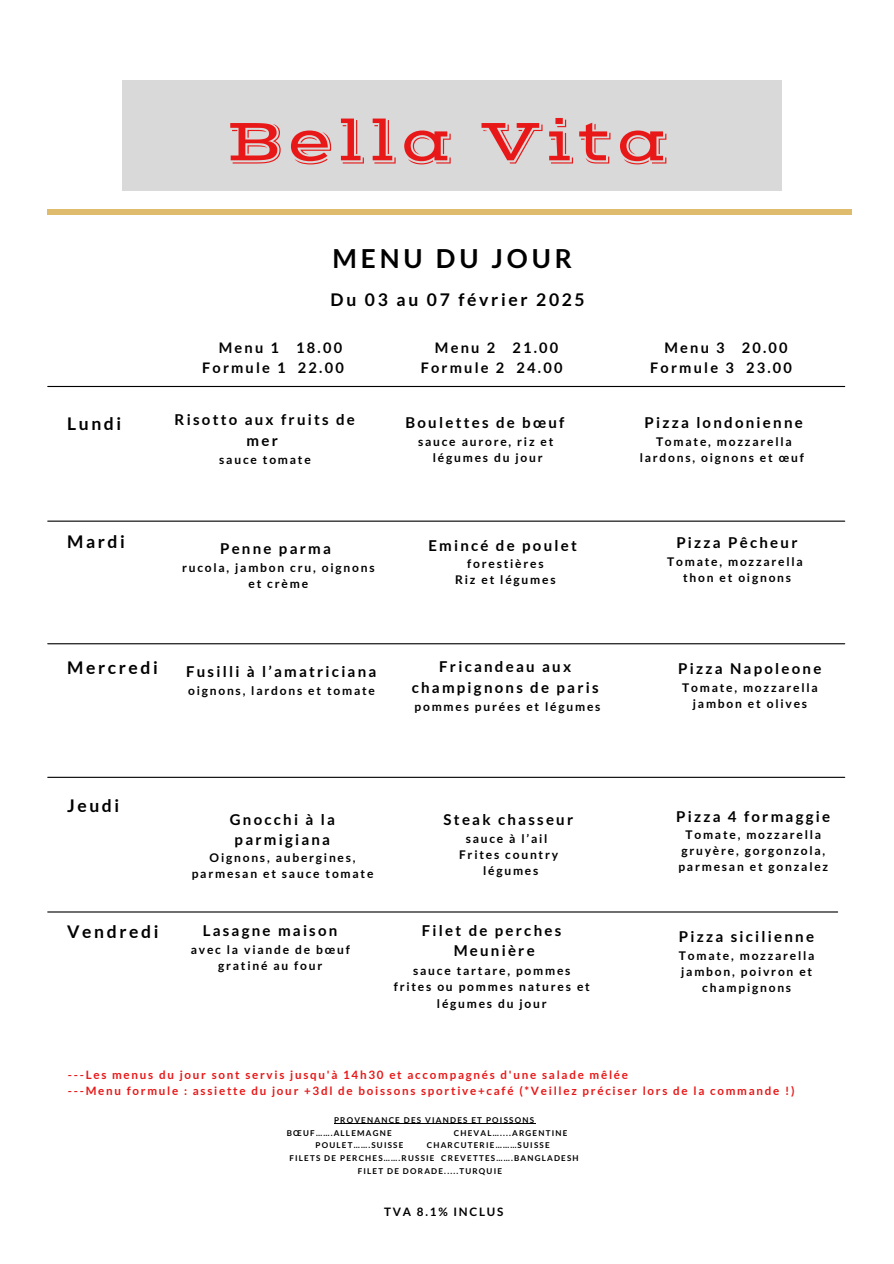
<style>
.page{position:relative;width:894px;height:1264px;background:#fff}
.page>*{position:absolute;margin:0;border:0;box-sizing:border-box;transform-origin:0 0}
.t1{font:61.35px "Vast Shadow";letter-spacing:.05em;color:#e81818}
.t2{font:700 26.25px "Lato";letter-spacing:.15em;color:#000}
.t3{font:700 17.55px "Lato";letter-spacing:.15em;color:#000}
.t4{font:700 15px/21px "Lato";letter-spacing:.15em;color:#000;text-align:center}
.t5{font:700 14.55px/19.8px "Lato";letter-spacing:.15em;color:#000;text-align:right}
.t6{font:700 12px/16px "Lato";letter-spacing:.15em;color:#000;text-align:center}
.t7{font:700 11.7px "Lato";letter-spacing:.15em;color:#000}
.t8{font:700 11.55px/15.5px "Lato";letter-spacing:.15em;color:#e81818}
.t9{font:700 8.1px "Lato";letter-spacing:.15em;color:#000}
</style>
<div class="page">
<hr style="left:48px;top:386px;width:796px;height:1px;background:#000">
<hr style="left:48px;top:520px;width:796px;height:1px;background:#000">
<hr style="left:48px;top:643px;width:796px;height:1px;background:#000">
<hr style="left:48px;top:776px;width:796px;height:2px;background:#000">
<hr style="left:48px;top:911px;width:789px;height:1px;background:#000">
<div style="left:122px;top:80px;width:659px;height:110px;background:#d9d9d9"></div>
<hr style="left:47px;top:210px;width:804px;height:4px;background:#dfbb6e">
<hr style="left:334px;top:1123px;width:201px;height:1px;background:#000">
<p class="t1" style="left:226px;top:104px;width:445px">Bella Vita</p>
<p class="t2" style="left:332px;top:242px;width:241px">MENU DU JOUR</p>
<h1 class="t3" style="left:330px;top:288px;width:255px">Du 03 au 07 février 2025</h1>
<h4 class="t3" style="left:67px;top:412px;width:56px">Lundi</h4>
<h4 class="t3" style="left:67px;top:531px;width:59px">Mardi</h4>
<h3 class="t5" style="left:202px;top:338px;width:143px">Menu 1 18.00<br>Formule 1 22.00</h3>
<h6 class="t5" style="left:420px;top:338px;width:143px">Menu 2 21.00<br>Formule 2 24.00</h6>
<h6 class="t5" style="left:650px;top:338px;width:143px">Menu 3 20.00<br>Formule 3 23.00</h6>
<h6 class="t4" style="left:175px;top:409px;width:182px">Risotto aux fruits de mer</h6>
<h6 class="t6" style="left:219px;top:452px;width:93px">sauce tomate</h6>
<h3 class="t4" style="left:220px;top:537px;width:112px">Penne parma</h3>
<h3 class="t6" style="left:182px;top:559px;width:194px">rucola, jambon cru, oignons et crème</h3>
<h6 class="t4" style="left:405px;top:411px;width:160px">Boulettes de bœuf</h6>
<h6 class="t6" style="left:418px;top:433px;width:137px">sauce aurore, riz et</h6>
<h6 class="t6" style="left:433px;top:449px;width:111px">légumes du jour</h6>
<p class="t4" style="left:428px;top:534px;width:150px">Emincé de poulet</p>
<p class="t6" style="left:455px;top:555px;width:102px">forestières<br>Riz et légumes</p>
<h6 class="t4" style="left:644px;top:411px;width:160px">Pizza londonienne</h6>
<h6 class="t6" style="left:639px;top:433px;width:165px">Tomate, mozzarella lardons, oignons et œuf</h6>
<h3 class="t4" style="left:676px;top:531px;width:123px">Pizza Pêcheur</h3>
<h3 class="t6" style="left:667px;top:553px;width:137px">Tomate, mozzarella thon et oignons</h3>
<h4 class="t3" style="left:67px;top:656px;width:92px">Mercredi</h4>
<h3 class="t4" style="left:186px;top:660px;width:192px">Fusilli à l’amatriciana</h3>
<h3 class="t6" style="left:188px;top:682px;width:188px">oignons, lardons et tomate</h3>
<h4 class="t4" style="left:411px;top:655px;width:188px">Fricandeau aux champignons de paris</h4>
<h4 class="t6" style="left:414px;top:698px;width:187px">pommes purées et légumes</h4>
<p class="t4" style="left:678px;top:657px;width:145px">Pizza Napoleone</p>
<p class="t6" style="left:682px;top:679px;width:137px">Tomate, mozzarella jambon et olives</p>
<p class="t3" style="left:67px;top:795px;width:54px">Jeudi</p>
<h4 class="t3" style="left:67px;top:920px;width:93px">Vendredi</h4>
<h6 class="t4" style="left:230px;top:809px;width:107px;line-height:20px">Gnocchi à la parmigiana</h6>
<h6 class="t6" style="left:192px;top:849px;width:183px">Oignons, aubergines, parmesan et sauce tomate</h6>
<h6 class="t4" style="left:203px;top:919px;width:136px">Lasagne maison</h6>
<h6 class="t6" style="left:191px;top:941px;width:161px">avec la viande de bœuf gratiné au four</h6>
<p class="t4" style="left:443px;top:808px;width:131px">Steak chasseur</p>
<p class="t6" style="left:459px;top:830px;width:101px">sauce à l’ail<br>Frites country légumes</p>
<h2 class="t4" style="left:422px;top:919px;width:141px;line-height:20.4px">Filet de perches<br>Meunière</h2>
<h2 class="t6" style="left:393px;top:961px;width:197px;line-height:16.5px">sauce tartare, pommes frites ou pommes natures et légumes du jour</h2>
<h6 class="t4" style="left:676px;top:806px;width:155px">Pizza 4 formaggie</h6>
<h6 class="t6" style="left:678px;top:826px;width:151px">Tomate, mozzarella gruyère, gorgonzola, parmesan et gonzalez</h6>
<h4 class="t4" style="left:678px;top:925px;width:137px">Pizza sicilienne</h4>
<h4 class="t6" style="left:678px;top:947px;width:137px">Tomate, mozzarella jambon, poivron et champignons</h4>
<h6 class="t8" style="left:68px;top:1067px;width:728px">---Les menus du jour sont servis jusqu'à 14h30 et accompagnés d'une salade mêlée<br>---Menu formule : assiette du jour +3dl de boissons sportive+café (*Veillez préciser lors de la commande !)</h6>
<h6 class="t9" style="left:334px;top:1114px;width:201px">PROVENANCE DES VIANDES ET POISSONS</h6>
<h4 class="t9" style="left:287px;top:1127px;width:106px">BŒUF…….ALLEMAGNE</h4>
<h4 class="t9" style="left:453px;top:1127px;width:115px">CHEVAL…....ARGENTINE</h4>
<h6 class="t9" style="left:315px;top:1140px;width:89px">POULET…….SUISSE</h6>
<h6 class="t9" style="left:426px;top:1140px;width:124px">CHARCUTERIE………SUISSE</h6>
<p class="t9" style="left:289px;top:1153px;width:291px">FILETS DE PERCHES…….RUSSIE CREVETTES…….BANGLADESH</p>
<h3 class="t9" style="left:357px;top:1165px;width:146px">FILET DE DORADE.....TURQUIE</h3>
<h3 class="t7" style="left:384px;top:1204px;width:121px">TVA 8.1% INCLUS</h3>
</div>
